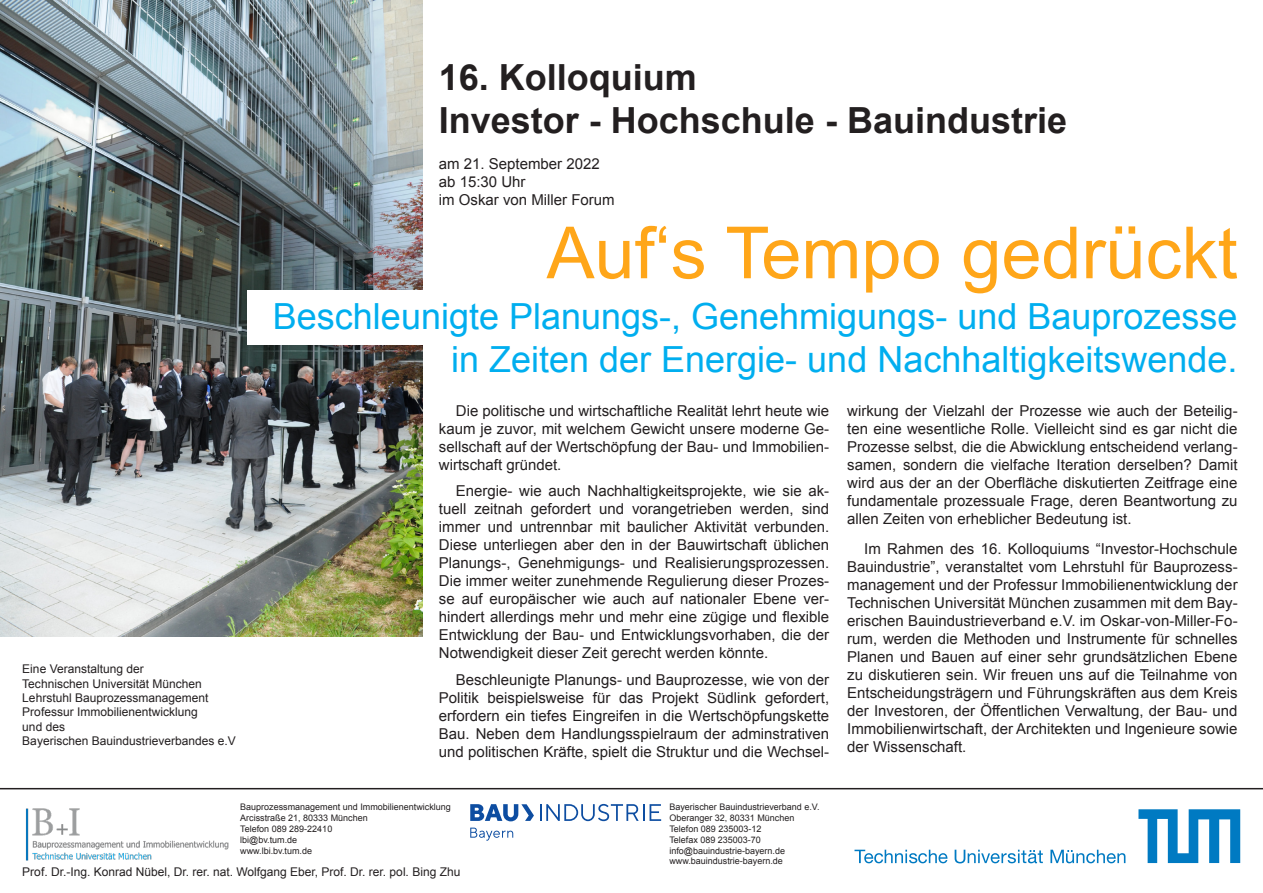
<style>
.page{position:relative;width:1263px;height:893px;background:#fff}
.page>*{position:absolute;margin:0;border:0;box-sizing:border-box;transform-origin:0 0}
.t1{font:72px "Arial";color:#ffa619}
.t2{font:36px/43.2px "Arial";color:#00aeef;text-align:right}
.t3{font:700 36px "Arial";color:#231f20}
.t4{font:15px/18px "Arial";color:#231f20;text-align:justify}
.t5{font:12px "Arial";color:#231f20}
.t6{font:9px "Arial";color:#231f20}
</style>
<div class="page">
<img style="left:0;top:0;width:423px;height:637px">
<svg style="left:1138px;top:809px;width:102px;height:54px"></svg>
<svg style="left:854px;top:850px;width:93px;height:13px"></svg>
<svg style="left:955px;top:850px;width:88px;height:13px"></svg>
<svg style="left:1050px;top:850px;width:75px;height:13px"></svg>
<hr style="left:0;top:788px;width:1263px;height:1px;background:#231f20">
<img style="left:25px;top:808px;width:204px;height:53px">
<svg style="left:540px;top:804px;width:121px;height:17px"></svg>
<svg style="left:470px;top:828px;width:43px;height:13px"></svg>
<svg style="left:470px;top:804px;width:64px;height:17px"></svg>
<div style="left:248px;top:290px;width:181px;height:55px;background:#fff"></div>
<p class="t3" style="left:439px;top:54px;width:260px">16. Kolloquium</p>
<p class="t3" style="left:439px;top:97px;width:630px">Investor - Hochschule - Bauindustrie</p>
<p class="t4" style="left:439px;top:155px;width:162px">am 21. September 2022</p>
<p class="t4" style="left:439px;top:173px;width:88px">ab 15:30 Uhr</p>
<p class="t4" style="left:439px;top:191px;width:177px">im Oskar von Miller Forum</p>
<p class="t1" style="left:546px;top:206px;width:693px">Auf‘s Tempo gedrückt</p>
<p class="t5" style="left:22px;top:661px;width:123px">Eine Veranstaltung der</p>
<p class="t5" style="left:22px;top:675px;width:181px">Technischen Universität München</p>
<p class="t5" style="left:22px;top:690px;width:188px">Lehrstuhl Bauprozessmanagement</p>
<p class="t5" style="left:22px;top:704px;width:177px">Professur Immobilienentwicklung</p>
<p class="t5" style="left:22px;top:719px;width:44px">und des</p>
<p class="t5" style="left:22px;top:733px;width:215px">Bayerischen Bauindustrieverbandes e.V</p>
<p class="t2" style="left:273px;top:295px;width:966px">Beschleunigte Planungs-, Genehmigungs- und Bauprozesse in Zeiten der Energie- und Nachhaltigkeitswende.</p>
<p class="t4" style="left:439px;top:401px;width:392px;text-indent:17px">Die politische und wirtschaftliche Realität lehrt heute wie kaum je zuvor, mit welchem Gewicht unsere moderne Ge&shy;sellschaft auf der Wertschöpfung der Bau- und Immobilien&shy;wirtschaft gründet.</p>
<p class="t4" style="left:439px;top:482px;width:392px;text-indent:17px">Energie- wie auch Nachhaltigkeitsprojekte, wie sie ak&shy;tuell zeitnah gefordert und vorangetrieben werden, sind immer und untrennbar mit baulicher Aktivität verbunden.<br>Diese unterliegen aber den in der Bauwirtschaft üblichen Planungs-, Genehmigungs- und Realisierungsprozessen.<br>Die immer weiter zunehmende Regulierung dieser Prozes&shy;se auf europäischer wie auch auf nationaler Ebene ver&shy;hindert allerdings mehr und mehr eine zügige und flexible Entwicklung der Bau- und Entwicklungsvorhaben, die der Notwendigkeit dieser Zeit gerecht werden könnte.</p>
<p class="t4" style="left:439px;top:671px;width:392px;text-indent:17px">Beschleunigte Planungs- und Bauprozesse, wie von der Politik beispielsweise für das Projekt Südlink gefordert, erfordern ein tiefes Eingreifen in die Wertschöpfungskette Bau. Neben dem Handlungsspielraum der adminstrativen und politischen Kräfte, spielt die Struktur und die Wechsel-</p>
<p class="t4" style="left:847px;top:401px;width:392px">wirkung der Vielzahl der Prozesse wie auch der Beteilig&shy;ten eine wesentliche Rolle. Vielleicht sind es gar nicht die Prozesse selbst, die die Abwicklung entscheidend verlang&shy;samen, sondern die vielfache Iteration derselben? Damit wird aus der an der Oberfläche diskutierten Zeitfrage eine fundamentale prozessuale Frage, deren Beantwortung zu allen Zeiten von erheblicher Bedeutung ist.</p>
<p class="t4" style="left:847px;top:540px;width:392px;text-indent:17px">Im Rahmen des 16. Kolloquiums “Investor-Hochschule Bauindustrie”, veranstaltet vom Lehrstuhl für Bauprozess&shy;management und der Professur Immobilienentwicklung der Technischen Universität München zusammen mit dem Bay&shy;erischen Bauindustrieverband e.V. im Oskar-von-Miller-Fo&shy;rum, werden die Methoden und Instrumente für schnelles Planen und Bauen auf einer sehr grundsätzlichen Ebene zu diskutieren sein. Wir freuen uns auf die Teilnahme von Entscheidungsträgern und Führungskräften aus dem Kreis der Investoren, der Öffentlichen Verwaltung, der Bau- und Immobilienwirtschaft, der Architekten und Ingenieure sowie der Wissenschaft.</p>
<p class="t6" style="left:240px;top:801px;width:212px">Bauprozessmanagement und Immobilienentwicklung</p>
<p class="t6" style="left:240px;top:812px;width:129px">Arcisstraße 21, 80333 München</p>
<p class="t6" style="left:240px;top:823px;width:94px">Telefon 089 289-22410</p>
<p class="t6" style="left:240px;top:834px;width:58px">lbi@bv.tum.de</p>
<p class="t6" style="left:240px;top:845px;width:73px">www.lbi.bv.tum.de</p>
<p class="t5" style="left:22px;top:864px;width:439px">Prof. Dr.-Ing. Konrad Nübel, Dr. rer. nat. Wolfgang Eber, Prof. Dr. rer. pol. Bing Zhu</p>
<p class="t6" style="left:669px;top:801px;width:152px">Bayerischer Bauindustrieverband e.V.</p>
<p class="t6" style="left:669px;top:812px;width:127px">Oberanger 32, 80331 München</p>
<p class="t6" style="left:669px;top:823px;width:94px">Telefon 089 235003-12</p>
<p class="t6" style="left:669px;top:834px;width:93px">Telefax 089 235003-70</p>
<p class="t6" style="left:669px;top:845px;width:117px">info@bauindustrie-bayern.de</p>
<p class="t6" style="left:669px;top:855px;width:115px">www.bauindustrie-bayern.de</p>
</div>
